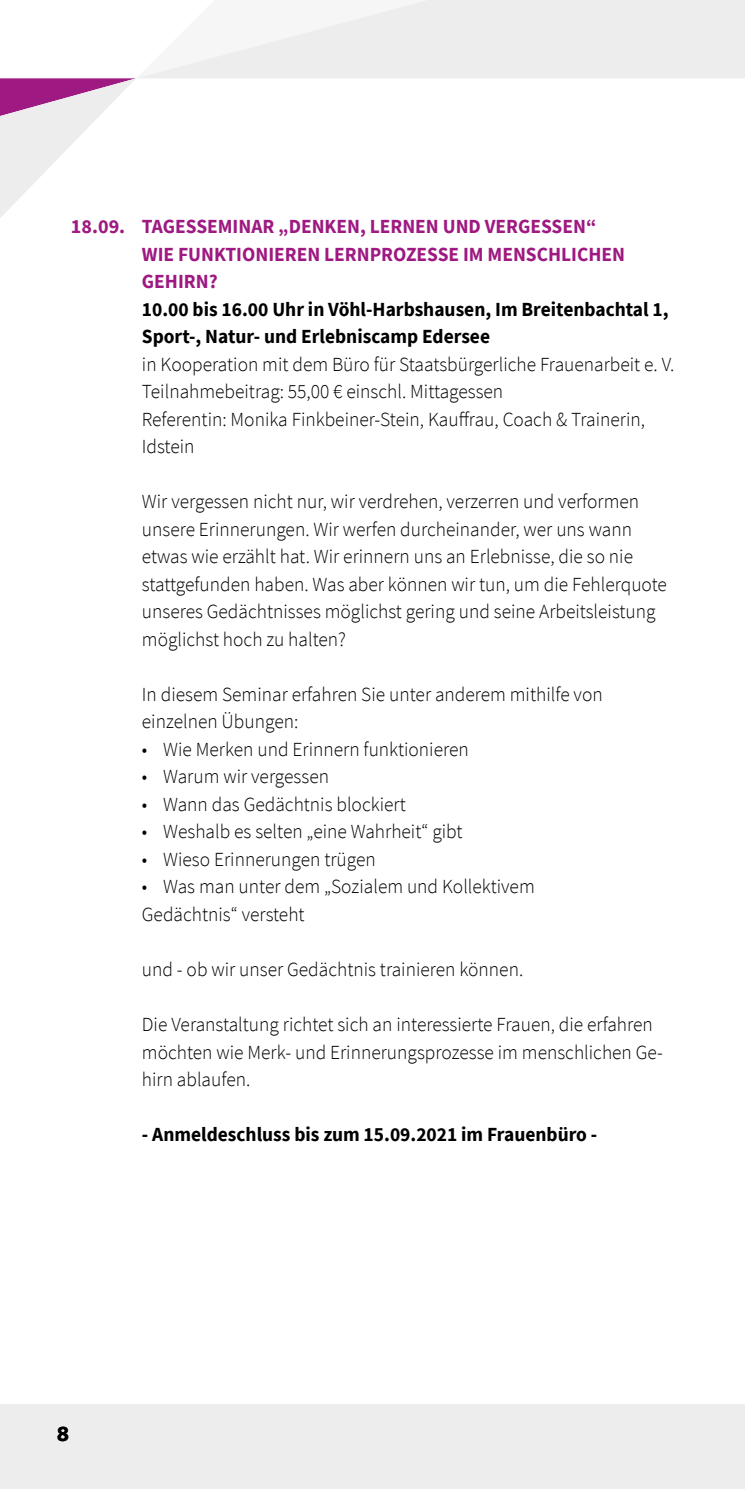
<style>
.page{position:relative;width:745px;height:1489px;background:#fff}
.page>*{position:absolute;margin:0;border:0;box-sizing:border-box;transform-origin:0 0}
.t1{font:300 20px/27.5px "Source Sans Pro";color:#000}
.t2{font:700 20px/27.5px "Source Sans Pro";color:#000}
.t3{font:700 20px/27.5px "Source Sans Pro";color:#9e1981}
.t4{font:700 20px "Bitter";color:#000}
</style>
<div class="page">
<div style="left:0;top:1404px;width:744px;height:84px;background:#ededed"></div>
<svg style="left:0;top:78px;width:136px;height:140px"></svg>
<svg style="left:138px;top:0;width:606px;height:78px;fill:#ededed"></svg>
<p class="t3" style="left:71px;top:212px;width:56px">18.09.</p>
<p class="t3" style="left:142px;top:212px;width:484px">TAGESSEMINAR „DENKEN, LERNEN UND VERGESSEN“<br>WIE FUNKTIONIEREN LERNPROZESSE IM MENSCHLICHEN<br>GEHIRN?</p>
<p class="t2" style="left:142px;top:295px;width:528px">10.00 bis 16.00 Uhr in Vöhl-Harbshausen, Im Breitenbachtal 1,<br>Sport-, Natur- und Erlebniscamp Edersee</p>
<p class="t1" style="left:142px;top:350px;width:533px">in Kooperation mit dem Büro für Staatsbürgerliche Frauenarbeit e. V.<br>Teilnahmebeitrag: 55,00 € einschl. Mittagessen<br>Referentin: Monika Finkbeiner-Stein, Kauffrau, Coach &amp; Trainerin, Idstein</p>
<p class="t1" style="left:142px;top:488px;width:526px">Wir vergessen nicht nur, wir verdrehen, verzerren und verformen unsere Erinnerungen. Wir werfen durcheinander, wer uns wann etwas wie erzählt hat. Wir erinnern uns an Erlebnisse, die so nie stattgefunden haben. Was aber können wir tun, um die Fehlerquote unseres Gedächtnisses möglichst gering und seine Arbeitsleistung möglichst hoch zu halten?</p>
<p class="t1" style="left:142px;top:680px;width:462px">In diesem Seminar erfahren Sie unter anderem mithilfe von einzelnen Übungen:</p>
<p class="t1" style="left:142px;top:735px;width:328px">• Wie Merken und Erinnern funktionieren</p>
<p class="t1" style="left:142px;top:763px;width:188px">• Warum wir vergessen</p>
<p class="t1" style="left:142px;top:790px;width:265px">• Wann das Gedächtnis blockiert</p>
<p class="t1" style="left:142px;top:818px;width:322px">• Weshalb es selten „eine Wahrheit“ gibt</p>
<p class="t1" style="left:142px;top:845px;width:235px">• Wieso Erinnerungen trügen</p>
<p class="t1" style="left:142px;top:873px;width:394px">• Was man unter dem „Sozialem und Kollektivem<br>Gedächtnis“ versteht</p>
<p class="t1" style="left:142px;top:955px;width:382px">und - ob wir unser Gedächtnis trainieren können.</p>
<p class="t1" style="left:142px;top:1010px;width:522px">Die Veranstaltung richtet sich an interessierte Frauen, die erfahren möchten wie Merk- und Erinnerungsprozesse im menschlichen Ge&shy;hirn ablaufen.</p>
<p class="t2" style="left:142px;top:1120px;width:456px">- Anmeldeschluss bis zum 15.09.2021 im Frauenbüro -</p>
<p class="t4" style="left:57px;top:1420px;width:14px">8</p>
</div>
